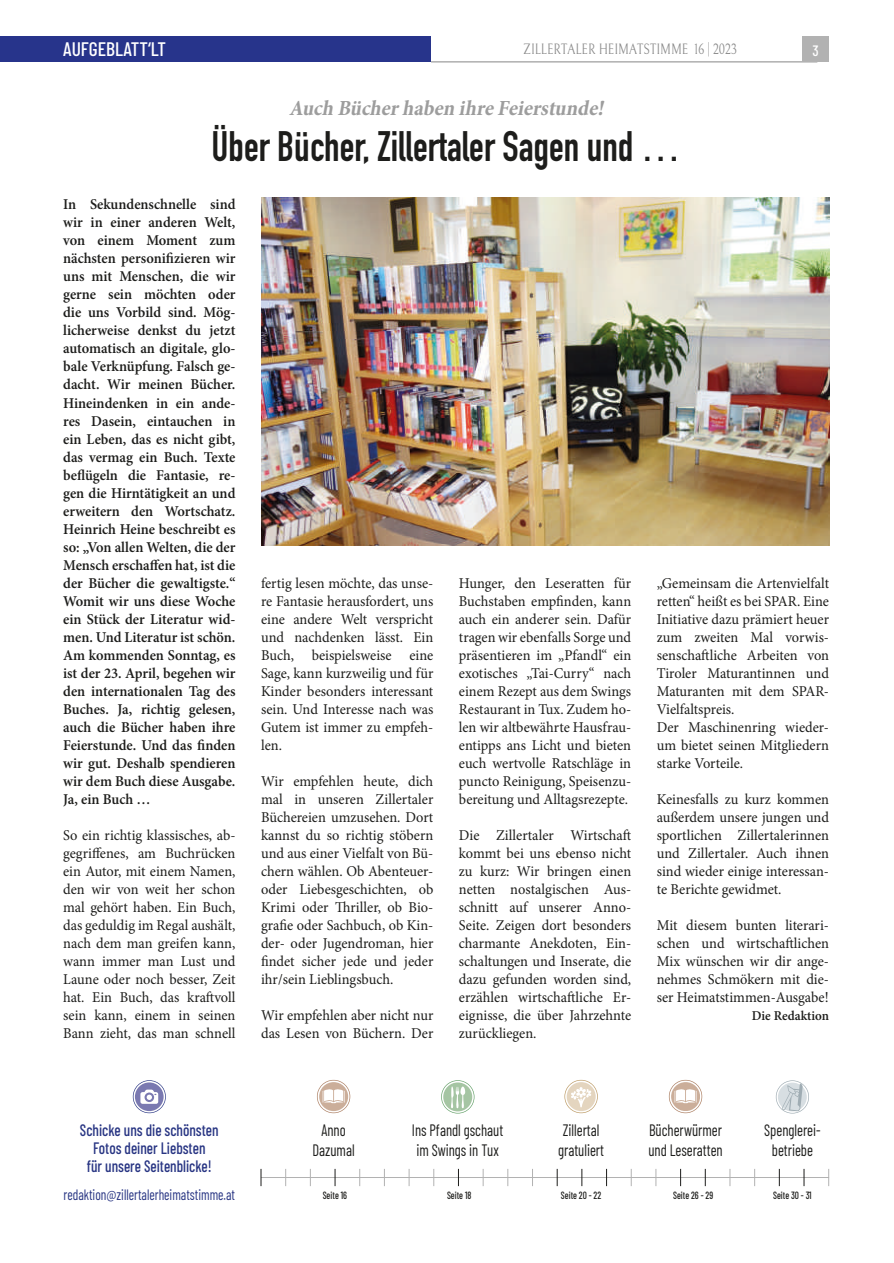
<style>
.page{position:relative;width:894px;height:1263px;background:#fff}
.page>*{position:absolute;margin:0;border:0;box-sizing:border-box;transform-origin:0 0}
.t1{font:42px "DIN Engschrift LT Pro";color:#1d1d1b;scale:.95 1}
.t2{font:italic 700 condensed 21.75px "Minion Pro";color:#9d9d9d}
.t3{font:500 19.5px "Barlow Condensed";color:#fff}
.t4{font:16.5px/19.8px "Barlow Condensed";color:#1d1d1b;scale:.88 1}
.t5{font:500 16.5px/18px "Barlow Condensed";color:#283583;text-align:center;scale:.91 1}
.t6{font:15px/18px "Minion Pro";color:#1d1d1b;text-align:justify;scale:.96 1}
.t7{font:600 15px/18px "Minion Pro";color:#1d1d1b;text-align:justify;scale:.96 1}
.t8{font:15px "Barlow Condensed";color:#283583;scale:.88 1}
.t9{font:500 15px "Barlow Condensed";color:#fff}
.t10{font:14.85px "Bellefair";color:#878787;scale:.82 1}
.t11{font:600 13.5px "Minion Pro";color:#1d1d1b;scale:.96 1}
.t12{font:500 10.5px "Barlow Condensed";color:#1d1d1b;scale:.88 1}
</style>
<div class="page">
<div style="left:0;top:37px;width:431px;height:25px;background:#27348b"></div>
<hr style="left:431px;top:62px;width:386px;height:1px;background:#878787">
<img style="left:261px;top:198px;width:567px;height:347px">
<hr style="left:261px;top:1177px;width:567px;height:1px;background:#b2b2b2">
<svg style="left:260px;top:1169px;width:1px;height:17px"></svg>
<svg style="left:285px;top:1169px;width:1px;height:17px"></svg>
<svg style="left:310px;top:1169px;width:1px;height:17px"></svg>
<svg style="left:334px;top:1169px;width:1px;height:17px"></svg>
<svg style="left:359px;top:1169px;width:1px;height:17px"></svg>
<svg style="left:384px;top:1169px;width:1px;height:17px"></svg>
<svg style="left:408px;top:1169px;width:1px;height:17px"></svg>
<svg style="left:433px;top:1169px;width:1px;height:17px"></svg>
<svg style="left:458px;top:1169px;width:1px;height:17px"></svg>
<svg style="left:482px;top:1169px;width:1px;height:17px"></svg>
<svg style="left:507px;top:1169px;width:1px;height:17px"></svg>
<svg style="left:532px;top:1169px;width:1px;height:17px"></svg>
<svg style="left:556px;top:1169px;width:1px;height:17px"></svg>
<svg style="left:581px;top:1169px;width:1px;height:17px"></svg>
<svg style="left:606px;top:1169px;width:1px;height:17px"></svg>
<svg style="left:630px;top:1169px;width:1px;height:17px"></svg>
<svg style="left:655px;top:1169px;width:1px;height:17px"></svg>
<svg style="left:680px;top:1169px;width:1px;height:17px"></svg>
<svg style="left:704px;top:1169px;width:1px;height:17px"></svg>
<svg style="left:729px;top:1169px;width:1px;height:17px"></svg>
<svg style="left:754px;top:1169px;width:1px;height:17px"></svg>
<svg style="left:778px;top:1169px;width:1px;height:17px"></svg>
<svg style="left:803px;top:1169px;width:1px;height:17px"></svg>
<svg style="left:828px;top:1169px;width:1px;height:17px"></svg>
<svg style="left:133px;top:1080px;width:33px;height:33px"></svg>
<svg style="left:564px;top:1080px;width:33px;height:33px"></svg>
<svg style="left:441px;top:1080px;width:33px;height:33px"></svg>
<svg style="left:317px;top:1080px;width:33px;height:33px"></svg>
<div style="left:802px;top:37px;width:26px;height:25px;background:#b2b2b2"></div>
<svg style="left:668px;top:1080px;width:34px;height:33px"></svg>
<svg style="left:775px;top:1080px;width:33px;height:33px"></svg>
<h3 class="t3" style="left:63px;top:35px;width:104px">AUFGEBLATT‘LT</h3>
<p class="t10" style="left:523px;top:42px;width:262px">ZILLERTALER HEIMATSTIMME 16 | 2023</p>
<p class="t9" style="left:812px;top:40px;width:8px">3</p>
<h2 class="t2" style="left:289px;top:93px;width:321px">Auch Bücherhaben ihreFeierstunde!</h2>
<h1 class="t1" style="left:211px;top:122px;width:495px">Über Bücher, Zillertaler Sagen und …</h1>
<p class="t7" style="left:63px;top:196px;width:181px">In Sekundenschnelle sind wir in einer anderen Welt, von einem Moment zum nächsten personifizieren wir uns mit Menschen, die wir gerne sein möchten oder die uns Vorbild sind. Mög&shy;licherweise denkst du jetzt automatisch an digitale, glo&shy;bale Verknüpfung. Falsch ge&shy;dacht. Wir meinen Bücher.<br>Hineindenken in ein ande&shy;res Dasein, eintauchen in ein Leben, das es nicht gibt, das vermag ein Buch. Texte beflügeln die Fantasie, re&shy;gen die Hirntätigkeit an und erweitern den Wortschatz.<br>Heinrich Heine beschreibt es so: „Von allen Welten, die der Mensch erschaffen hat, ist die der Bücher die gewaltigste.“ Womit wir uns diese Woche ein Stück der Literatur wid&shy;men. Und Literatur ist schön.<br>Am kommenden Sonntag, es ist der 23. April, begehen wir den internationalen Tag des Buches. Ja, richtig gelesen, auch die Bücher haben ihre Feierstunde. Und das finden wir gut. Deshalb spendieren wir dem Buch diese Ausgabe.<br>Ja, ein Buch …</p>
<p class="t6" style="left:63px;top:826px;width:181px">So ein richtig klassisches, ab&shy;gegriffenes, am Buchrücken ein Autor, mit einem Namen, den wir von weit her schon mal gehört haben. Ein Buch, das geduldig im Regal aushält, nach dem man greifen kann, wann immer man Lust und Laune oder noch besser, Zeit hat. Ein Buch, das kraftvoll sein kann, einem in seinen Bann zieht, das man schnell</p>
<p class="t6" style="left:261px;top:574px;width:181px">fertig lesen möchte, das unse&shy;re Fantasie herausfordert, uns eine andere Welt verspricht und nachdenken lässt. Ein Buch, beispielsweise eine Sage, kann kurzweilig und für Kinder besonders interessant sein. Und Interesse nach was Gutem ist immer zu empfeh&shy;len.</p>
<p class="t6" style="left:261px;top:772px;width:181px">Wir empfehlen heute, dich mal in unseren Zillertaler Büchereien umzusehen. Dort kannst du so richtig stöbern und aus einer Vielfalt von Bü&shy;chern wählen. Ob Abenteuer&shy;oder Liebesgeschichten, ob Krimi oder Thriller, ob Bio&shy;grafie oder Sachbuch, ob Kin&shy;der- oder Jugendroman, hier findet sicher jede und jeder ihr/sein Lieblingsbuch.</p>
<p class="t6" style="left:261px;top:1006px;width:181px">Wir empfehlen aber nicht nur das Lesen von Büchern. Der</p>
<p class="t6" style="left:459px;top:574px;width:181px">Hunger, den Leseratten für Buchstaben empfinden, kann auch ein anderer sein. Dafür tragen wir ebenfalls Sorge und präsentieren im „Pfandl“ ein exotisches „Tai-Curry“ nach einem Rezept aus dem Swings Restaurant in Tux. Zudem ho&shy;len wir altbewährte Hausfrau&shy;entipps ans Licht und bieten euch wertvolle Ratschläge in puncto Reinigung, Speisenzu&shy;bereitung und Alltagsrezepte.</p>
<p class="t6" style="left:459px;top:826px;width:181px">Die Zillertaler Wirtschaft kommt bei uns ebenso nicht zu kurz: Wir bringen einen netten nostalgischen Aus&shy;schnitt auf unserer Anno-Seite. Zeigen dort besonders charmante Anekdoten, Ein&shy;schaltungen und Inserate, die dazu gefunden worden sind, erzählen wirtschaftliche Er&shy;eignisse, die über Jahrzehnte zurückliegen.</p>
<p class="t6" style="left:656px;top:574px;width:181px;text-align:left">„Gemeinsam die Artenvielfalt retten“ heißt es bei SPAR. Eine<br>Initiative dazu prämiert heuer zum zweiten Mal vorwis&shy;senschaftliche Arbeiten von<br>Tiroler Maturantinnen und<br>Maturanten mit dem SPAR-<br>Vielfaltspreis.<br>Der Maschinenring wieder&shy;um bietet seinen Mitgliedern starke Vorteile.</p>
<p class="t6" style="left:656px;top:790px;width:181px">Keinesfalls zu kurz kommen außerdem unsere jungen und sportlichen Zillertalerinnen und Zillertaler. Auch ihnen sind wieder einige interessan&shy;te Berichte gewidmet.</p>
<p class="t6" style="left:656px;top:916px;width:181px">Mit diesem bunten literari&shy;schen und wirtschaftlichen Mix wünschen wir dir ange&shy;nehmes Schmökern mit die&shy;ser Heimatstimmen-Ausgabe!</p>
<p class="t11" style="left:751px;top:1006px;width:82px">Die Redaktion</p>
<p class="t4" style="left:312px;top:1118px;width:49px;text-align:center">Anno<br>Dazumal</p>
<p class="t4" style="left:412px;top:1118px;width:105px">Ins Pfandl gschaut im Swings in Tux</p>
<p class="t4" style="left:764px;top:1118px;width:66px;text-align:center">Spenglerei&shy;betriebe</p>
<p class="t12" style="left:773px;top:1188px;width:45px">Seite 30 - 31</p>
<p class="t4" style="left:558px;top:1118px;width:54px">Zillertal gratuliert</p>
<p class="t4" style="left:648px;top:1118px;width:86px">Bücherwürmer und Leseratten</p>
<p class="t5" style="left:80px;top:1120px;width:154px">Schicke uns die schönsten<br>Fotos deiner Liebsten<br>für unsere Seitenblicke!</p>
<p class="t8" style="left:64px;top:1183px;width:196px">redaktion@zillertalerheimatstimme.at</p>
<p class="t12" style="left:447px;top:1188px;width:29px">Seite 18</p>
<p class="t12" style="left:561px;top:1188px;width:47px">Seite 20 - 22</p>
<p class="t12" style="left:322px;top:1188px;width:29px">Seite 16</p>
<p class="t12" style="left:673px;top:1188px;width:47px">Seite 26 - 29</p>
</div>
